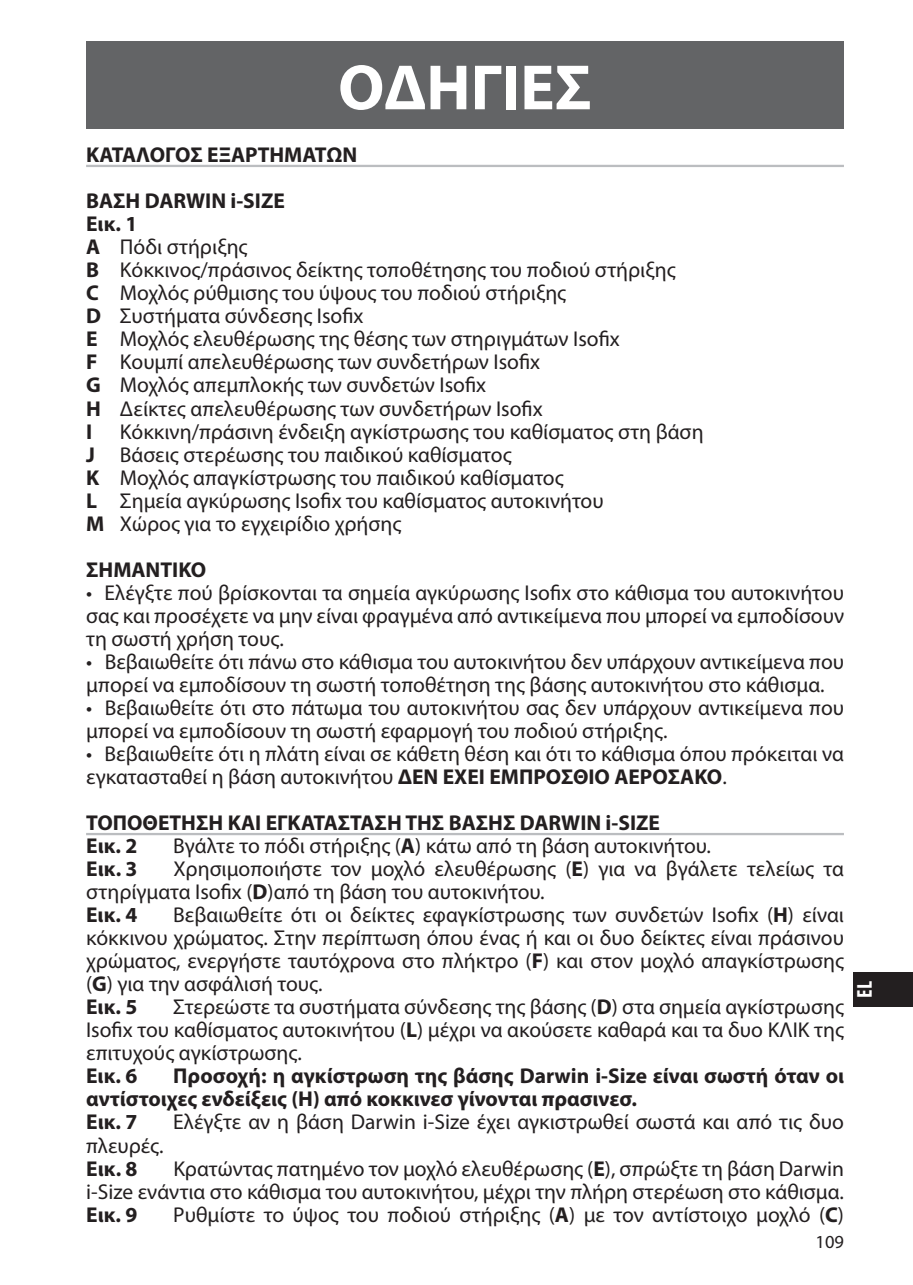
<style>
.page{position:relative;width:913px;height:1285px;background:#fff}
.page>*{position:absolute;margin:0;border:0;box-sizing:border-box;transform-origin:0 0}
.t1{font:700 64.58px "Myriad Pro";color:#fff}
.t2{font:21.53px/23.1px "Myriad Pro";color:#231f20}
.t3{font:700 21.53px/23.1px "Myriad Pro";color:#231f20}
.t4{font:700 condensed 21.53px "Myriad Pro";color:#fff}
.t5{font:18.38px "Myriad Pro";color:#231f20}
.s1{font-weight:700}
</style>
<div class="page">
<div style="left:852px;top:972px;width:61px;height:35px;background:#231f20"></div>
<hr style="left:86px;top:165px;width:758px;height:2px;background:#bbbdc0">
<hr style="left:86px;top:833px;width:758px;height:2px;background:#bbbdc0">
<div style="left:86px;top:42px;width:758px;height:87px;background:#636466"></div>
<h1 class="t1" style="left:338px;top:63px;width:255px">ΟΔΗΓΙΕΣ</h1>
<p class="t3" style="left:86px;top:133px;width:273px;line-height:46px">ΚΑΤΑΛΟΓΟΣ ΕΞΑΡΤΗΜΑΤΩΝ<br>ΒΑΣΗ DARWIN i-SIZE</p>
<p class="t2" style="left:86px;top:214px;width:591px"><span class="s1">Εικ. 1<br>A</span> Πόδι στήριξης<br><span class="s1">B</span> Κόκκινος/πράσινος δείκτης τοποθέτησης του ποδιού στήριξης <span class="s1">C</span> Μοχλός ρύθμισης του ύψους του ποδιού στήριξης<br><span class="s1">D</span> Συστήματα σύνδεσης Isofix<br><span class="s1">E</span> Μοχλός ελευθέρωσης της θέσης των στηριγμάτων Isofix<br><span class="s1">F</span> Κουμπί απελευθέρωσης των συνδετήρων Isofix<br><span class="s1">G</span> Μοχλός απεμπλοκής των συνδετών Isofix<br><span class="s1">H</span> Δείκτες απελευθέρωσης των συνδετήρων Isofix<br><span class="s1">I</span></p>
<p class="t2" style="left:86px;top:421px;width:619px;text-indent:34px">Κόκκινη/πράσινη ένδειξη αγκίστρωσης του καθίσματος στη βάση <span class="s1">J</span> Βάσεις στερέωσης του παιδικού καθίσματος<br><span class="s1">K</span> Μοχλός απαγκίστρωσης του παιδικού καθίσματος<br><span class="s1">L</span> Σημεία αγκύρωσης Isofix του καθίσματος αυτοκινήτου<br><span class="s1">M</span> Χώρος για το εγχειρίδιο χρήσης</p>
<p class="t3" style="left:86px;top:559px;width:122px">ΣΗΜΑΝΤΙΚΟ</p>
<p class="t2" style="left:86px;top:582px;width:759px;text-align:justify">• Ελέγξτε πού βρίσκονται τα σημεία αγκύρωσης Isofix στο κάθισμα του αυτοκινήτου σας και προσέχετε να μην είναι φραγμένα από αντικείμενα που μπορεί να εμποδίσουν τη σωστή χρήση τους.</p>
<p class="t2" style="left:86px;top:651px;width:759px">• Βεβαιωθείτε ότι πάνω στο κάθισμα του αυτοκινήτου δεν υπάρχουν αντικείμενα που μπορεί να εμποδίσουν τη σωστή τοποθέτηση της βάσης αυτοκινήτου στο κάθισμα.</p>
<p class="t2" style="left:86px;top:698px;width:759px">• Βεβαιωθείτε ότι στο πάτωμα του αυτοκινήτου σας δεν υπάρχουν αντικείμενα που μπορεί να εμποδίσουν τη σωστή εφαρμογή του ποδιού στήριξης.</p>
<p class="t2" style="left:86px;top:744px;width:759px">• Βεβαιωθείτε ότι η πλάτη είναι σε κάθετη θέση και ότι το κάθισμα όπου πρόκειται να εγκατασταθεί η βάση αυτοκινήτου <span class="s1">ΔΕΝ ΕΧΕΙ ΕΜΠΡΟΣΘΙΟ ΑΕΡΟΣΑΚΟ</span>.</p>
<p class="t3" style="left:86px;top:813px;width:575px">ΤΟΠΟΘΕΤΗΣΗ ΚΑΙ ΕΓΚΑΤΑΣΤΑΣΗ ΤΗΣ ΒΑΣΗΣ DARWIN i-SIZE<br>Εικ. 2</p>
<p class="t2" style="left:173px;top:836px;width:539px">Βγάλτε το πόδι στήριξης (<span class="s1">Α</span>) κάτω από τη βάση αυτοκινήτου.</p>
<p class="t2" style="left:86px;top:859px;width:759px;text-indent:87px">Χρησιμοποιήστε τον μοχλό ελευθέρωσης (<span class="s1">E</span>) για να βγάλετε τελείως τα στηρίγματα Isofix (<span class="s1">D</span>)από τη βάση του αυτοκινήτου.<br><span class="s1">Εικ. 4</span></p>
<p class="t3" style="left:86px;top:859px;width:53px">Εικ. 3</p>
<p class="t2" style="left:86px;top:905px;width:759px;text-indent:87px">Βεβαιωθείτε ότι οι δείκτες εφαγκίστρωσης των συνδετών Isofix (<span class="s1">H</span>) είναι κόκκινου χρώματος. Στην περίπτωση όπου ένας ή και οι δυο δείκτες είναι πράσινου χρώματος, ενεργήστε ταυτόχρονα στο πλήκτρο (<span class="s1">F</span>) και στον μοχλό απαγκίστρωσης (<span class="s1">G</span>) για την ασφάλισή τους.<br><span class="s1">Εικ. 5</span></p>
<p class="t2" style="left:86px;top:997px;width:759px;text-align:justify;text-indent:87px">Στερεώστε τα συστήματα σύνδεσης της βάσης (<span class="s1">D</span>) στα σημεία αγκίστρωσης Isofix του καθίσματος αυτοκινήτου (<span class="s1">L</span>) μέχρι να ακούσετε καθαρά και τα δυο ΚΛΙΚ της επιτυχούς αγκίστρωσης.</p>
<p class="t3" style="left:86px;top:1066px;width:53px">Εικ. 6</p>
<p class="t3" style="left:86px;top:1066px;width:759px;text-indent:87px">Προσοχή: η αγκίστρωση της βάσης Darwin i-Size είναι σωστή όταν οι αντίστοιχες ενδείξεις (H) από κοκκινεσ γίνονται πρασινεσ.<br>Εικ. 7</p>
<p class="t2" style="left:173px;top:1112px;width:672px">Ελέγξτε αν η βάση Darwin i-Size έχει αγκιστρωθεί σωστά και από τις δυο</p>
<p class="t2" style="left:86px;top:1135px;width:79px">πλευρές.</p>
<p class="t3" style="left:86px;top:1158px;width:53px">Εικ. 8</p>
<p class="t2" style="left:86px;top:1158px;width:759px;text-align:right">Κρατώντας πατημένο τον μοχλό ελευθέρωσης (<span class="s1">E</span>), σπρώξτε τη βάση Darwin<br>i-Size ενάντια στο κάθισμα του αυτοκινήτου, μέχρι την πλήρη στερέωση στο κάθισμα.</p>
<p class="t3" style="left:86px;top:1204px;width:53px">Εικ. 9</p>
<p class="t2" style="left:173px;top:1204px;width:672px">Ρυθμίστε το ύψος του ποδιού στήριξης (<span class="s1">Α</span>) με τον αντίστοιχο μοχλό (<span class="s1">C</span>)</p>
<p class="t5" style="left:815px;top:1235px;width:30px">109</p>
<p class="t4" style="left:852px;top:998px;width:18px;rotate:-90deg">EL</p>
</div>
